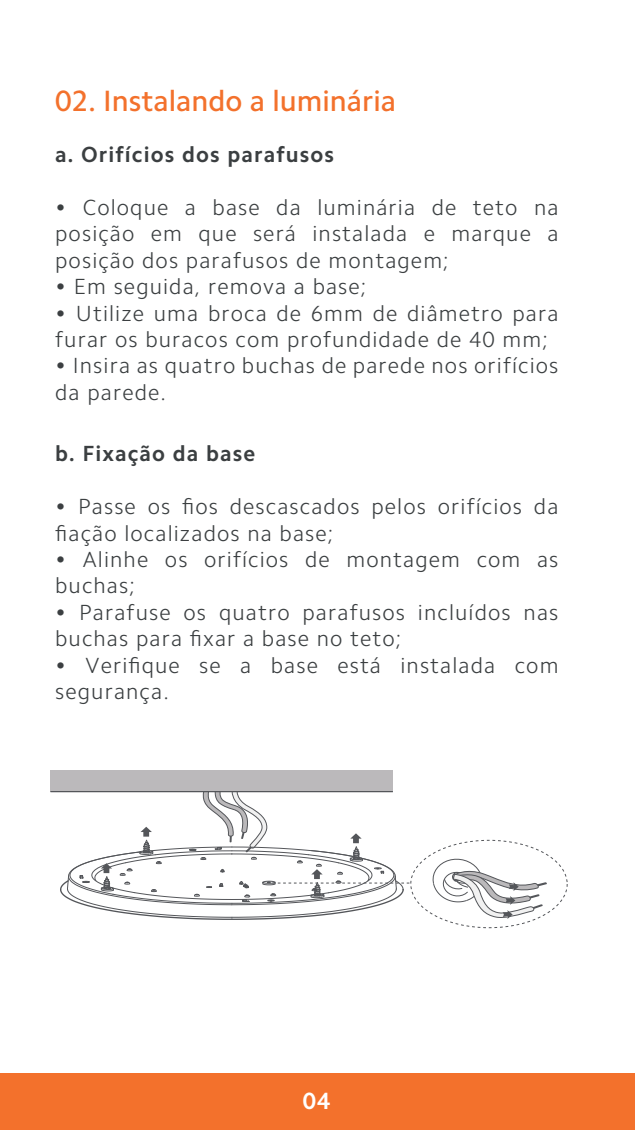
<style>
.page{position:relative;width:635px;height:1130px;background:#fff}
.page>*{position:absolute;margin:0;border:0;box-sizing:border-box;transform-origin:0 0}
.t1{font:500 29.6px "Camphor Pro";color:#f3712c}
.t2{font:700 23.6px "Camphor Pro";color:#fff}
.t3{font:300 22px/26.4px "Camphor Pro";letter-spacing:.05em;color:#3b3f41}
.t4{font:700 22px "Camphor Pro";letter-spacing:.05em;color:#3b3f41}
</style>
<div class="page">
<div style="left:0;top:1073px;width:635px;height:56px;background:#f3712c"></div>
<svg style="left:432px;top:858px;width:115px;height:61px"></svg>
<div style="left:50px;top:770px;width:343px;height:21px;background:#bbb9bb"></div>
<hr style="left:50px;top:790px;width:343px;height:2px;background:#54565a">
<svg style="left:59px;top:790px;width:352px;height:130px"></svg>
<h1 class="t1" style="left:55px;top:83px;width:342px">02. Instalando a luminária</h1>
<p class="t4" style="left:55px;top:141px;width:280px">a. Orifícios dos parafusos</p>
<p class="t3" style="left:55px;top:194px;width:505px;text-align:justify">• Coloque a base da luminária de teto na posição em que será instalada e marque a posição dos parafusos de montagem;</p>
<p class="t3" style="left:55px;top:273px;width:313px">• Em seguida, remova a base;</p>
<p class="t3" style="left:55px;top:300px;width:505px">• Utilize uma broca de 6mm de diâmetro para furar os buracos com profundidade de 40 mm;</p>
<p class="t3" style="left:55px;top:352px;width:505px">• Insira as quatro buchas de parede nos orifícios da parede.</p>
<p class="t4" style="left:55px;top:440px;width:202px">b. Fixação da base</p>
<p class="t3" style="left:55px;top:493px;width:505px">• Passe os fios descascados pelos orifícios da fiação localizados na base;</p>
<p class="t3" style="left:55px;top:546px;width:505px">• Alinhe os orifícios de montagem com as buchas;</p>
<p class="t3" style="left:55px;top:599px;width:505px">• Parafuse os quatro parafusos incluídos nas buchas para fixar a base no teto;</p>
<p class="t3" style="left:55px;top:652px;width:505px">• Verifique se a base está instalada com segurança.</p>
<p class="t2" style="left:303px;top:1087px;width:29px">04</p>
</div>
